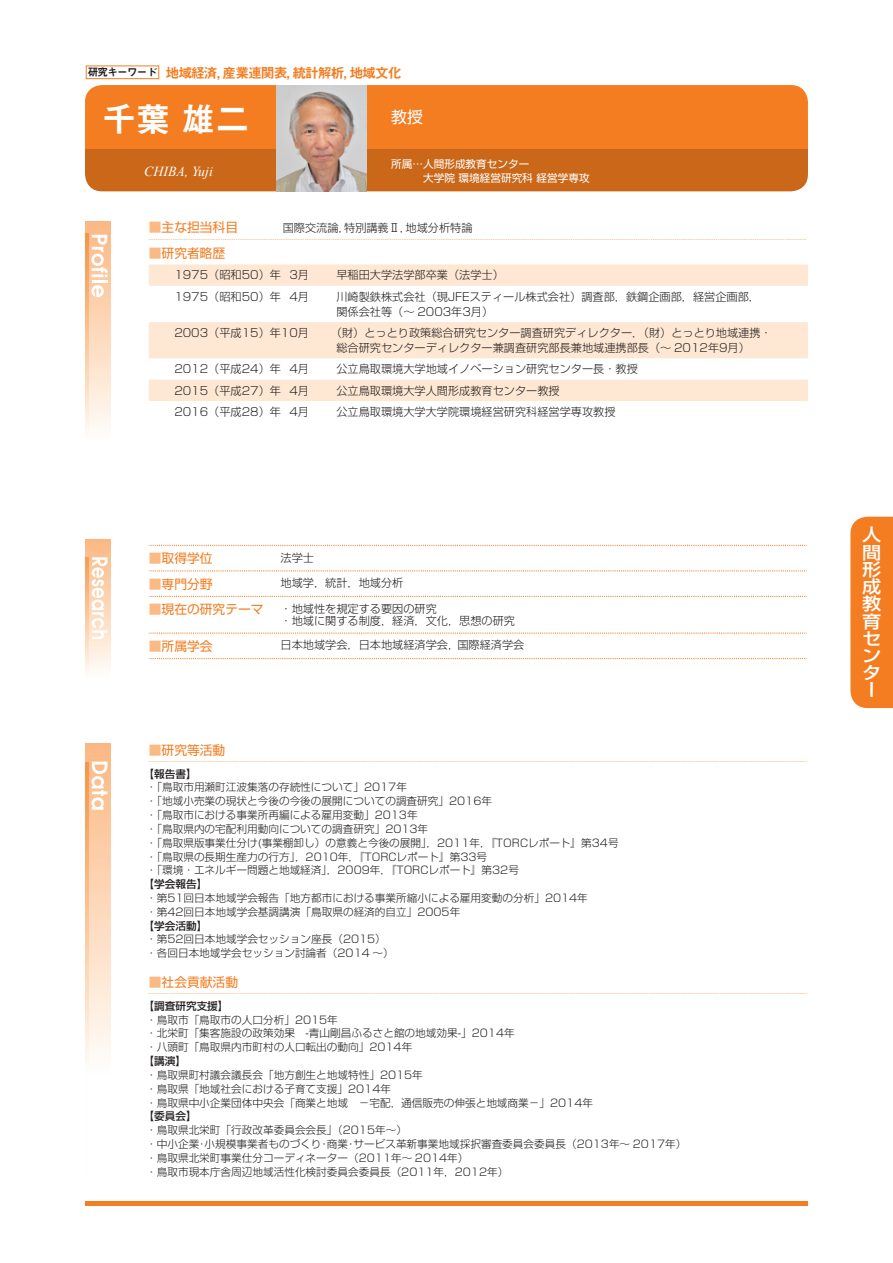
<style>
.page{position:relative;width:893px;height:1263px;background:#fff}
.page>*{position:absolute;margin:0;border:0;box-sizing:border-box;transform-origin:0 0}
.t1{font:34.05px "Midashi Go Pro MB31";color:#fff}
.t2{font:500 17.25px/17.2px "Shin Go Pro";color:#fff;text-align:justify;scale:1.11 1}
.t3{font:15.9px "Shin Go Pro";color:#fff}
.t4{font:13.8px "Midashi Go Pro MB31";letter-spacing:-.075em;color:#f47d21}
.t5{font:italic 13.8px "Times New Roman";color:#fff}
._10Q新ゴＬ{font:12.75px "Shin Go Pro";color:#f47d21}
._10_5Q新ゴＬ{font:300 11.1px "Shin Go Pro";color:#231f20}
._10Q新ゴＬ-2{font:300 11.1px "Shin Go Pro";color:#f47d21}
._10Q新ゴＬ-3{font:300 10.65px "Shin Go Pro";color:#231f20}
._10Q新ゴＬ-4{font:500 10.65px "Shin Go Pro";color:#231f20}
.t6{font:10.65px "Shin Go Pro";color:#fff}
.t7{font:10.65px "Midashi Go Pro MB31";letter-spacing:-.075em;color:#231f20}
.s1{font-weight:400;font-size:12.75px;color:#fbb984}
.s2{font-weight:400;font-size:12.75px;color:#f47d21}
.s3{color:#fbb984}
</style>
<div class="page">
<hr style="left:85px;top:1201px;width:723px;height:4px;background:#f47d21">
<div style="left:85px;top:85px;width:723px;height:65px;background:#f47d21;border-radius:17px"></div>
<div style="left:85px;top:150px;width:723px;height:41px;background:#ca6718;border-radius:17px"></div>
<div style="left:850px;top:517px;width:43px;height:191px;background:#f47d21"></div>
<div style="left:86px;top:66px;width:73px;height:13px;border:1px solid #f47d21"></div>
<img style="left:277px;top:85px;width:89px;height:106px">
<svg style="left:149px;top:264px;width:659px;height:137px;fill:#fee8d4"></svg>
<div style="left:85px;top:221px;width:26px;height:220px;background:linear-gradient(to bottom,#fbb781,#fffcf8)"></div>
<svg style="left:85px;top:233px;width:3px;height:208px"></svg>
<svg style="left:91px;top:235px;width:17px;height:42px"></svg>
<hr style="left:92px;top:280px;width:15px;height:3px;background:#fff">
<svg style="left:91px;top:285px;width:13px;height:12px"></svg>
<div style="left:85px;top:743px;width:26px;height:435px;background:linear-gradient(to bottom,#fbbb87,#fff)"></div>
<svg style="left:85px;top:762px;width:3px;height:416px"></svg>
<svg style="left:92px;top:762px;width:15px;height:48px"></svg>
<div style="left:85px;top:539px;width:26px;height:141px;background:linear-gradient(to bottom,#fbb781,#fffefb)"></div>
<svg style="left:85px;top:557px;width:3px;height:123px"></svg>
<svg style="left:92px;top:557px;width:16px;height:82px"></svg>
<svg style="left:149px;top:545px;width:658px;height:1px"></svg>
<svg style="left:149px;top:571px;width:658px;height:1px"></svg>
<svg style="left:149px;top:596px;width:658px;height:1px"></svg>
<svg style="left:149px;top:633px;width:658px;height:1px"></svg>
<svg style="left:149px;top:658px;width:658px;height:1px"></svg>
<p class="t7" style="left:88px;top:64px;width:71px">研究キーワード</p>
<p class="t4" style="left:166px;top:62px;width:237px">地域経済，産業連関表，統計解析，地域文化</p>
<p class="t1" style="left:102px;top:92px;width:149px">千葉 雄二</p>
<p class="t3" style="left:391px;top:104px;width:33px">教授</p>
<p class="t5" style="left:144px;top:162px;width:70px">CHIBA, Yuji</p>
<p class="t6" style="left:391px;top:155px;width:140px">所属…人間形成教育センター</p>
<p class="t6" style="left:391px;top:169px;width:200px">　　　大学院 環境経営研究科 経営学専攻</p>
<p class="_10_5Q新ゴＬ" style="left:149px;top:218px;width:325px"><span class="s1">■</span><span class="s2">主な担当科目</span>　　　　国際交流論，特別講義Ⅱ，地域分析特論</p>
<p class="_10Q新ゴＬ-2" style="left:149px;top:230px;width:660px">┈┈┈┈┈┈┈┈┈┈┈┈┈┈┈┈┈┈┈┈┈┈┈┈┈┈┈┈┈┈┈┈┈┈┈┈┈┈┈┈┈┈┈┈┈┈┈┈┈┈┈┈┈┈┈┈┈┈┈</p>
<p class="_10Q新ゴＬ" style="left:149px;top:243px;width:78px"><span class="s3">■</span>研究者略歴</p>
<p class="_10_5Q新ゴＬ" style="left:174px;top:266px;width:136px">1975（昭和50）年 3月</p>
<p class="_10_5Q新ゴＬ" style="left:336px;top:266px;width:169px">早稲田大学法学部卒業（法学士）</p>
<p class="_10_5Q新ゴＬ" style="left:174px;top:287px;width:136px">1975（昭和50）年 4月</p>
<p class="_10_5Q新ゴＬ" style="left:336px;top:287px;width:425px">川崎製鉄株式会社（現JFEスティール株式会社）調査部，鉄鋼企画部，経営企画部，</p>
<p class="_10_5Q新ゴＬ" style="left:336px;top:302px;width:158px">関係会社等（～ 2003年3月）</p>
<p class="_10_5Q新ゴＬ" style="left:174px;top:324px;width:136px">2003（平成15）年10月</p>
<p class="_10_5Q新ゴＬ" style="left:331px;top:324px;width:442px">（財）とっとり政策総合研究センター調査研究ディレクター，（財）とっとり地域連携・</p>
<p class="_10_5Q新ゴＬ" style="left:336px;top:338px;width:415px">総合研究センターディレクター兼調査研究部長兼地域連携部長（～ 2012年9月）</p>
<p class="_10_5Q新ゴＬ" style="left:174px;top:360px;width:136px">2012（平成24）年 4月</p>
<p class="_10_5Q新ゴＬ" style="left:336px;top:360px;width:303px">公立鳥取環境大学地域イノベーション研究センター長・教授</p>
<p class="_10_5Q新ゴＬ" style="left:174px;top:381px;width:136px">2015（平成27）年 4月</p>
<p class="_10_5Q新ゴＬ" style="left:336px;top:381px;width:225px">公立鳥取環境大学人間形成教育センター教授</p>
<p class="_10_5Q新ゴＬ" style="left:174px;top:403px;width:136px">2016（平成28）年 4月</p>
<p class="_10_5Q新ゴＬ" style="left:336px;top:403px;width:281px">公立鳥取環境大学大学院環境経営研究科経営学専攻教授</p>
<p class="_10Q新ゴＬ" style="left:149px;top:548px;width:65px"><span class="s3">■</span>取得学位</p>
<p class="_10_5Q新ゴＬ" style="left:281px;top:548px;width:35px">法学士</p>
<p class="_10Q新ゴＬ" style="left:149px;top:573px;width:65px"><span class="s3">■</span>専門分野</p>
<p class="_10_5Q新ゴＬ" style="left:281px;top:574px;width:124px">地域学，統計，地域分析</p>
<p class="_10Q新ゴＬ" style="left:149px;top:599px;width:116px"><span class="s3">■</span>現在の研究テーマ</p>
<p class="_10_5Q新ゴＬ" style="left:281px;top:599px;width:158px">・地域性を規定する要因の研究</p>
<p class="_10_5Q新ゴＬ" style="left:281px;top:612px;width:236px">・地域に関する制度，経済，文化，思想の研究</p>
<p class="_10Q新ゴＬ" style="left:149px;top:635px;width:65px"><span class="s3">■</span>所属学会</p>
<p class="_10_5Q新ゴＬ" style="left:281px;top:636px;width:245px">日本地域学会，日本地域経済学会，国際経済学会</p>
<p class="_10Q新ゴＬ" style="left:149px;top:740px;width:78px"><span class="s3">■</span>研究等活動</p>
<p class="_10Q新ゴＬ-2" style="left:149px;top:752px;width:660px">┈┈┈┈┈┈┈┈┈┈┈┈┈┈┈┈┈┈┈┈┈┈┈┈┈┈┈┈┈┈┈┈┈┈┈┈┈┈┈┈┈┈┈┈┈┈┈┈┈┈┈┈┈┈┈┈┈┈┈</p>
<p class="_10Q新ゴＬ-4" style="left:144px;top:765px;width:55px">【報告書】</p>
<p class="_10Q新ゴＬ-3" style="left:146px;top:779px;width:262px">・「鳥取市用瀬町江波集落の存続性について」2017年</p>
<p class="_10Q新ゴＬ-3" style="left:146px;top:792px;width:347px">・「地域小売業の現状と今後の今後の展開についての調査研究」2016年</p>
<p class="_10Q新ゴＬ-3" style="left:146px;top:806px;width:273px">・「鳥取市における事業所再編による雇用変動」2013年</p>
<p class="_10Q新ゴＬ-3" style="left:146px;top:820px;width:284px">・「鳥取県内の宅配利用動向についての調査研究」2013年</p>
<p class="_10Q新ゴＬ-3" style="left:146px;top:834px;width:474px">・「鳥取県版事業仕分け(事業棚卸し）の意義と今後の展開」，2011年，『TORCレポート』第34号</p>
<p class="_10Q新ゴＬ-3" style="left:146px;top:848px;width:342px">・「鳥取県の長期生産力の行方」，2010年，『TORCレポート』第33号</p>
<p class="_10Q新ゴＬ-3" style="left:146px;top:861px;width:374px">・「環境・エネルギー問題と地域経済」，2009年，『TORCレポート』第32号</p>
<p class="_10Q新ゴＬ-4" style="left:144px;top:875px;width:65px">【学会報告】</p>
<p class="_10Q新ゴＬ-3" style="left:146px;top:889px;width:443px">・第51回日本地域学会報告「地方都市における事業所縮小による雇用変動の分析」2014年</p>
<p class="_10Q新ゴＬ-3" style="left:146px;top:903px;width:316px">・第42回日本地域学会基調講演「鳥取県の経済的自立」2005年</p>
<p class="_10Q新ゴＬ-4" style="left:144px;top:917px;width:65px">【学会活動】</p>
<p class="_10Q新ゴＬ-3" style="left:146px;top:931px;width:241px">・第52回日本地域学会セッション座長（2015）</p>
<p class="_10Q新ゴＬ-3" style="left:146px;top:944px;width:249px">・各回日本地域学会セッション討論者（2014 ～）</p>
<p class="_10Q新ゴＬ" style="left:149px;top:972px;width:91px"><span class="s3">■</span>社会貢献活動</p>
<p class="_10Q新ゴＬ-2" style="left:149px;top:985px;width:660px">┈┈┈┈┈┈┈┈┈┈┈┈┈┈┈┈┈┈┈┈┈┈┈┈┈┈┈┈┈┈┈┈┈┈┈┈┈┈┈┈┈┈┈┈┈┈┈┈┈┈┈┈┈┈┈┈┈┈┈</p>
<p class="_10Q新ゴＬ-4" style="left:144px;top:997px;width:87px">【調査研究支援】</p>
<p class="_10Q新ゴＬ-3" style="left:146px;top:1011px;width:193px">・鳥取市「鳥取市の人口分析」2015年</p>
<p class="_10Q新ゴＬ-3" style="left:146px;top:1024px;width:370px">・北栄町「集客施設の政策効果　-青山剛昌ふるさと館の地域効果-」2014年</p>
<p class="_10Q新ゴＬ-3" style="left:146px;top:1038px;width:268px">・八頭町「鳥取県内市町村の人口転出の動向」2014年</p>
<p class="_10Q新ゴＬ-4" style="left:144px;top:1052px;width:44px">【講演】</p>
<p class="_10Q新ゴＬ-3" style="left:146px;top:1066px;width:278px">・鳥取県町村議会議長会「地方創生と地域特性」2015年</p>
<p class="_10Q新ゴＬ-3" style="left:146px;top:1080px;width:246px">・鳥取県「地域社会における子育て支援」2014年</p>
<p class="_10Q新ゴＬ-3" style="left:146px;top:1094px;width:448px">・鳥取県中小企業団体中央会「商業と地域　－宅配，通信販売の伸張と地域商業－」2014年</p>
<p class="_10Q新ゴＬ-4" style="left:144px;top:1107px;width:55px">【委員会】</p>
<p class="_10Q新ゴＬ-3" style="left:146px;top:1121px;width:262px">・鳥取県北栄町「行政改革委員会会長」（2015年～）</p>
<p class="_10Q新ゴＬ-3" style="left:146px;top:1135px;width:542px">・中小企業･小規模事業者ものづくり･商業･サービス革新事業地域採択審査委員会委員長（2013年～ 2017年）</p>
<p class="_10Q新ゴＬ-3" style="left:146px;top:1149px;width:324px">・鳥取県北栄町事業仕分コーディネーター（2011年～ 2014年）</p>
<p class="_10Q新ゴＬ-3" style="left:146px;top:1163px;width:364px">・鳥取市現本庁舎周辺地域活性化検討委員会委員長（2011年，2012年）</p>
<h2 class="t2" style="left:862px;top:524px;width:18px">人間形成教育センター</h2>
</div>
